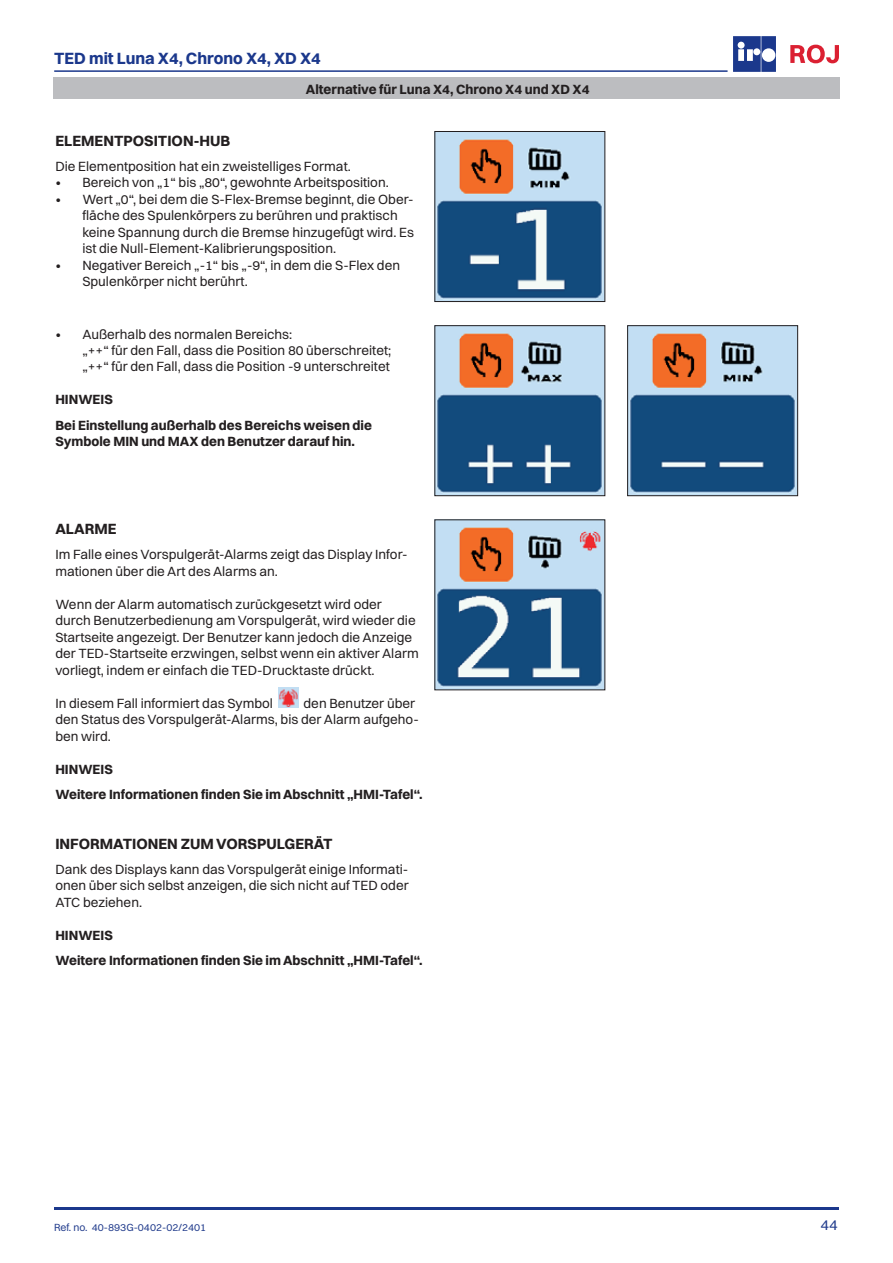
<style>
.page{position:relative;width:893px;height:1263px;background:#fff}
.page>*{position:absolute;margin:0;border:0;box-sizing:border-box;transform-origin:0 0}
.t1{font:700 16.5px "Switzer";color:#1b388c}
.t2{font:700 15px "Switzer";color:#231f20}
.t3{font:15px "Switzer";color:#253f8e}
.t4{font:13.5px/16.5px "Switzer";color:#231f20}
.t5{font:700 13.5px/25px "Switzer";color:#231f20}
.t6{font:10.5px "Switzer";color:#253f8e}
</style>
<div class="page">
<hr style="left:54px;top:70px;width:674px;height:2px;background:#1b388c">
<svg style="left:733px;top:36px;width:43px;height:36px"></svg>
<svg style="left:790px;top:45px;width:49px;height:18px"></svg>
<hr style="left:54px;top:1208px;width:785px;height:2px;background:#1b388c">
<img style="left:436px;top:133px;width:167px;height:167px">
<div style="left:434px;top:131px;width:171px;height:171px;border:1px solid #231f20"></div>
<img style="left:436px;top:521px;width:167px;height:167px">
<img style="left:436px;top:327px;width:167px;height:167px">
<div style="left:434px;top:325px;width:171px;height:171px;border:1px solid #231f20"></div>
<img style="left:629px;top:327px;width:167px;height:167px">
<div style="left:627px;top:325px;width:171px;height:171px;border:1px solid #231f20"></div>
<div style="left:53px;top:77px;width:787px;height:22px;background:#bcbdc0"></div>
<img style="left:278px;top:688px;width:20px;height:20px">
<p class="t1" style="left:54px;top:48px;width:268px">TED mit Luna X4, Chrono X4, XD X4</p>
<p class="t5" style="left:306px;top:77px;width:285px">Alternative für Luna X4, Chrono X4 und XD X4</p>
<p class="t2" style="left:55px;top:131px;width:176px">ELEMENTPOSITION-HUB</p>
<p class="t4" style="left:55px;top:158px;width:297px">Die Elementposition hat ein zweistelliges Format.</p>
<p class="t4" style="left:55px;top:174px;width:335px">• Bereich von „1“ bis „80“, gewohnte Arbeitsposition.</p>
<p class="t4" style="left:82px;top:191px;width:333px;text-indent:-27px">• Wert „0“, bei dem die S-Flex-Bremse beginnt, die Ober&shy;fläche des Spulenkörpers zu berühren und praktisch keine Spannung durch die Bremse hinzugefügt wird. Es ist die Null-Element-Kalibrierungsposition.</p>
<p class="t4" style="left:82px;top:257px;width:319px;text-indent:-27px">• Negativer Bereich „-1“ bis „-9“, in dem die S-Flex den<br>Spulenkörper nicht berührt.</p>
<p class="t4" style="left:82px;top:325px;width:310px;text-indent:-27px">• Außerhalb des normalen Bereichs:<br>„++“ für den Fall, dass die Position 80 überschreitet; „++“ für den Fall, dass die Position -9 unterschreitet</p>
<p class="t5" style="left:55px;top:387px;width:318px">HINWEIS<br>Bei Einstellung außerhalb des Bereichs weisen die</p>
<p class="t5" style="left:55px;top:428px;width:301px">Symbole MIN und MAX den Benutzer darauf hin.</p>
<p class="t2" style="left:55px;top:520px;width:63px">ALARME</p>
<p class="t4" style="left:55px;top:546px;width:354px">Im Falle eines Vorspulgerät-Alarms zeigt das Display Infor&shy;mationen über die Art des Alarms an.</p>
<p class="t4" style="left:55px;top:595px;width:365px">Wenn der Alarm automatisch zurückgesetzt wird oder durch Benutzerbedienung am Vorspulgerät, wird wieder die Startseite angezeigt. Der Benutzer kann jedoch die Anzeige der TED-Startseite erzwingen, selbst wenn ein aktiver Alarm vorliegt, indem er einfach die TED-Drucktaste drückt.</p>
<p class="t4" style="left:55px;top:694px;width:219px">In diesem Fall informiert das Symbol</p>
<p class="t4" style="left:55px;top:694px;width:365px;text-indent:248px">den Benutzer über den Status des Vorspulgerät-Alarms, bis der Alarm aufgeho&shy;ben wird.</p>
<p class="t5" style="left:55px;top:756px;width:369px">HINWEIS<br>Weitere Informationen finden Sie im Abschnitt „HMI-Tafel“.</p>
<p class="t2" style="left:55px;top:834px;width:279px">INFORMATIONEN ZUM VORSPULGERÄT</p>
<p class="t4" style="left:55px;top:861px;width:355px;text-align:justify">Dank des Displays kann das Vorspulgerät einige Informati&shy;onen über sich selbst anzeigen, die sich nicht auf TED oder ATC beziehen.</p>
<p class="t5" style="left:55px;top:922px;width:369px">HINWEIS<br>Weitere Informationen finden Sie im Abschnitt „HMI-Tafel“.</p>
<p class="t6" style="left:54px;top:1221px;width:154px">Ref. no. 40-893G-0402-02/2401</p>
<p class="t3" style="left:820px;top:1216px;width:19px">44</p>
</div>
